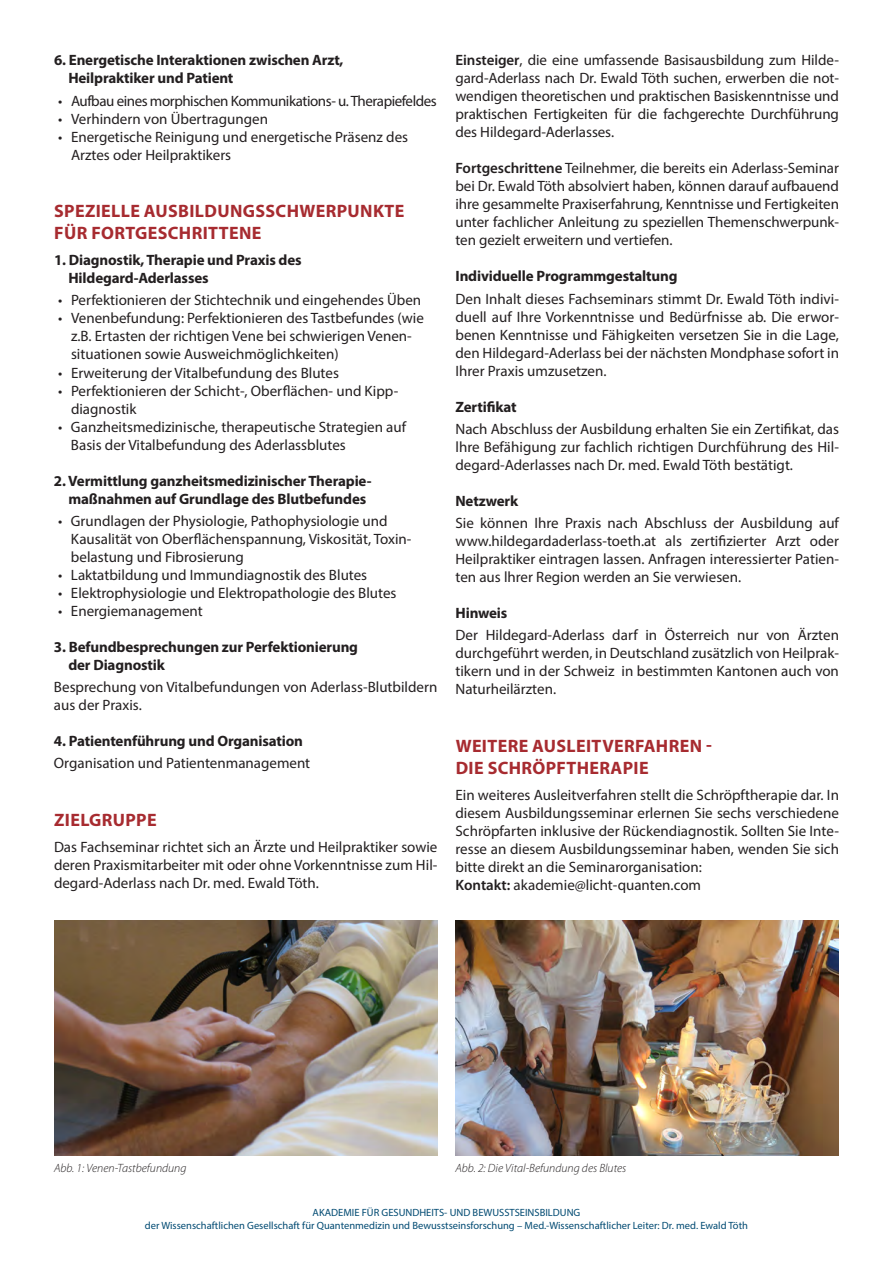
<style>
.page{position:relative;width:893px;height:1263px;background:#fff}
.page>*{position:absolute;margin:0;border:0;box-sizing:border-box;transform-origin:0 0}
.t1{font:700 18px/21.6px "Myriad Pro";letter-spacing:.02em;color:#a72b30}
.t2{font:15px/18px "Myriad Pro";color:#231f20}
.t3{font:700 15px/18px "Myriad Pro";letter-spacing:-.01em;color:#231f20}
.t4{font:15px "Myriad Pro";letter-spacing:-.03em;color:#231f20}
.t5{font:italic 300 12px "Myriad Pro";color:#231f20}
.t6{font:10.5px/13.5px "Myriad Pro";color:#004a72;text-align:center}
.s1{font-weight:600}
</style>
<div class="page">
<img style="left:54px;top:921px;width:383px;height:235px">
<img style="left:455px;top:921px;width:384px;height:235px">
<p class="t3" style="left:68px;top:51px;width:277px;text-indent:-14px">6. Energetische Interaktionen zwischen Arzt,<br>Heilpraktiker und Patient</p>
<p class="t4" style="left:58px;top:91px;width:380px">• Aufbau eines morphischen Kommunikations- u. Therapiefeldes</p>
<p class="t2" style="left:58px;top:109px;width:211px">• Verhindern von Übertragungen</p>
<p class="t2" style="left:71px;top:127px;width:339px;text-indent:-13px">• Energetische Reinigung und energetische Präsenz des<br>Arztes oder Heilpraktikers</p>
<p class="t1" style="left:54px;top:200px;width:352px">SPEZIELLE AUSBILDUNGSSCHWERPUNKTE<br>FÜR FORTGESCHRITTENE</p>
<p class="t3" style="left:68px;top:251px;width:235px;text-indent:-14px">1. Diagnostik, Therapie und Praxis des<br>Hildegard-Aderlasses</p>
<p class="t2" style="left:58px;top:291px;width:364px">• Perfektionieren der Stichtechnik und eingehendes Üben</p>
<p class="t2" style="left:71px;top:309px;width:354px;text-indent:-13px">• Venenbefundung: Perfektionieren des Tastbefundes (wie z.B. Ertasten der richtigen Vene bei schwierigen Venen&shy;situationen sowie Ausweichmöglichkeiten)</p>
<p class="t2" style="left:58px;top:363px;width:282px">• Erweiterung der Vitalbefundung des Blutes</p>
<p class="t2" style="left:71px;top:381px;width:329px;text-indent:-13px">• Perfektionieren der Schicht-, Oberflächen- und Kipp&shy;diagnostik</p>
<p class="t2" style="left:71px;top:417px;width:337px;text-indent:-13px">• Ganzheitsmedizinische, therapeutische Strategien auf<br>Basis der Vitalbefundung des Aderlassblutes</p>
<p class="t3" style="left:54px;top:471px;width:319px;text-align:center">2. Vermittlung ganzheitsmedizinischer Therapie&shy;maßnahmen auf Grundlage des Blutbefundes</p>
<p class="t2" style="left:71px;top:511px;width:342px;text-indent:-13px">• Grundlagen der Physiologie, Pathophysiologie und<br>Kausalität von Oberflächenspannung, Viskosität, Toxin&shy;belastung und Fibrosierung</p>
<p class="t2" style="left:58px;top:565px;width:311px">• Laktatbildung und Immundiagnostik des Blutes</p>
<p class="t2" style="left:58px;top:583px;width:340px">• Elektrophysiologie und Elektropathologie des Blutes</p>
<p class="t2" style="left:58px;top:601px;width:146px">• Energiemanagement</p>
<p class="t3" style="left:68px;top:637px;width:291px;text-indent:-14px">3. Befundbesprechungen zur Perfektionierung der Diagnostik</p>
<p class="t2" style="left:54px;top:678px;width:385px">Besprechung von Vitalbefundungen von Aderlass-Blutbildern aus der Praxis.</p>
<p class="t3" style="left:54px;top:731px;width:251px">4. Patientenführung und Organisation</p>
<p class="t2" style="left:54px;top:754px;width:258px">Organisation und Patientenmanagement</p>
<p class="t1" style="left:54px;top:808px;width:104px">ZIELGRUPPE</p>
<p class="t2" style="left:54px;top:838px;width:385px;text-align:justify">Das Fachseminar richtet sich an Ärzte und Heilpraktiker sowie deren Praxismitarbeiter mit oder ohne Vorkenntnisse zum Hil&shy;degard-Aderlass nach Dr. med. Ewald Töth.</p>
<p class="t2" style="left:455px;top:51px;width:385px;text-align:justify"><span class="s1">Einsteiger</span>, die eine umfassende Basisausbildung zum Hilde&shy;gard-Aderlass nach Dr. Ewald Töth suchen, erwerben die not&shy;wendigen theoretischen und praktischen Basiskenntnisse und praktischen Fertigkeiten für die fachgerechte Durchführung des Hildegard-Aderlasses.</p>
<p class="t2" style="left:455px;top:159px;width:385px;text-align:justify"><span class="s1">Fortgeschrittene</span> Teilnehmer, die bereits ein Aderlass-Seminar bei Dr. Ewald Töth absolviert haben, können darauf aufbauend ihre gesammelte Praxiserfahrung, Kenntnisse und Fertigkeiten unter fachlicher Anleitung zu speziellen Themenschwerpunk&shy;ten gezielt erweitern und vertiefen.</p>
<p class="t3" style="left:455px;top:267px;width:223px">Individuelle Programmgestaltung</p>
<p class="t2" style="left:455px;top:289px;width:385px;text-align:justify">Den Inhalt dieses Fachseminars stimmt Dr. Ewald Töth indivi&shy;duell auf Ihre Vorkenntnisse und Bedürfnisse ab. Die erwor&shy;benen Kenntnisse und Fähigkeiten versetzen Sie in die Lage, den Hildegard-Aderlass bei der nächsten Mondphase sofort in Ihrer Praxis umzusetzen.</p>
<p class="t3" style="left:455px;top:397px;width:63px">Zertifikat</p>
<p class="t2" style="left:455px;top:419px;width:385px;text-align:justify">Nach Abschluss der Ausbildung erhalten Sie ein Zertifikat, das lhre Befähigung zur fachlich richtigen Durchführung des Hil&shy;degard-Aderlasses nach Dr. med. Ewald Töth bestätigt.</p>
<p class="t3" style="left:455px;top:491px;width:64px">Netzwerk</p>
<p class="t2" style="left:455px;top:514px;width:385px;text-align:justify">Sie können Ihre Praxis nach Abschluss der Ausbildung auf www.hildegardaderlass-toeth.at als zertifizierter Arzt oder Heilpraktiker eintragen lassen. Anfragen interessierter Patien&shy;ten aus lhrer Region werden an Sie verwiesen.</p>
<p class="t3" style="left:455px;top:603px;width:53px">Hinweis</p>
<p class="t2" style="left:455px;top:626px;width:385px;text-align:justify">Der Hildegard-Aderlass darf in Österreich nur von Ärzten durchgeführt werden, in Deutschland zusätzlich von Heilprak&shy;tikern und in der Schweiz in bestimmten Kantonen auch von Naturheilärzten.</p>
<p class="t1" style="left:456px;top:734px;width:258px">WEITERE AUSLEITVERFAHREN -<br>DIE SCHRÖPFTHERAPIE</p>
<p class="t2" style="left:455px;top:786px;width:385px">Ein weiteres Ausleitverfahren stellt die Schröpftherapie dar. In diesem Ausbildungsseminar erlernen Sie sechs verschiedene Schröpfarten inklusive der Rückendiagnostik. Sollten Sie Inte&shy;resse an diesem Ausbildungsseminar haben, wenden Sie sich bitte direkt an die Seminarorganisation:<br><span class="s1">Kontakt:</span> akademie@licht-quanten.com</p>
<p class="t5" style="left:54px;top:1161px;width:134px">Abb. 1: Venen-Tastbefundung</p>
<p class="t5" style="left:455px;top:1161px;width:172px">Abb. 2: Die Vital-Befundung des Blutes</p>
<p class="t6" style="left:145px;top:1205px;width:605px">AKADEMIE FÜR GESUNDHEITS- UND BEWUSSTSEINSBILDUNG<br>der Wissenschaftlichen Gesellschaft für Quantenmedizin und Bewusstseinsforschung – Med.-Wissenschaftlicher Leiter: Dr. med. Ewald Töth</p>
</div>
